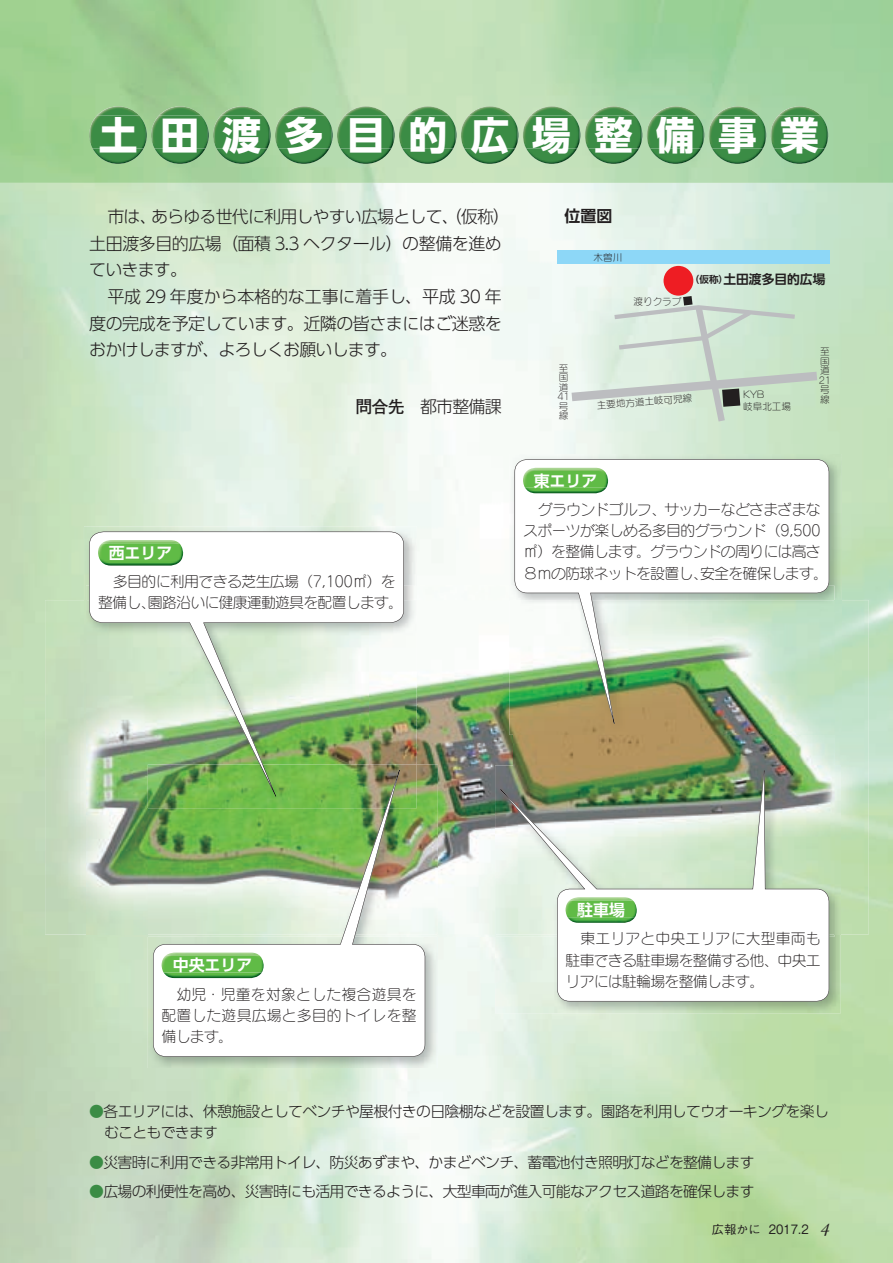
<style>
.page{position:relative;width:893px;height:1263px;background:#fff}
.page>*{position:absolute;margin:0;border:0;box-sizing:border-box;transform-origin:0 0}
.t1{font:700 38.7px "UD Shin Go Pr 6 N";letter-spacing:.6em;color:#fff}
.t2{font:300 16.95px/26.5px "UD Shin Go Pr 6 N";letter-spacing:-.05em;color:#231f20}
.t3{font:700 15.9px "UD Shin Go Pr 6 N De";color:#fff}
.t4{font:700 15.9px "UD Shin Go Pr 6 N De";color:#231f20}
.t5{font:14.85px/21.3px "Seurat Pro N L";letter-spacing:-.05em;color:#231f20;text-align:center}
.t6{font:300 14.85px/21.3px "UD Shin Go Pr 6 N";letter-spacing:-.05em;color:#231f20}
.t7{font:500 12.9px "Gothic BBB Pr 6 N";color:#231f20;scale:.91 1}
.t8{font:700 12.75px "UD Shin Go Pr 6 N De";color:#231f20}
.t9{font:9.6px/9.6px "Seurat Pro N L";color:#231f20}
.s1{font-family:"Futo Go B101 Pr 6 N";font-weight:700}
.s2{font-size:9.6px}
.s3{color:#3b8c45}
.s4{font-size:12.15px}
.s5{font-family:"Garamond Premr Pro";font-weight:400;font-style:italic;font-size:18px}
</style>
<div class="page">
<img style="left:0;top:183px;width:893px;height:1080px">
<img style="left:45px;top:600px;width:41px;height:334px">
<img style="left:834px;top:600px;width:35px;height:334px">
<img style="left:417px;top:586px;width:92px;height:14px">
<img style="left:86px;top:808px;width:62px;height:129px">
<img style="left:438px;top:934px;width:57px;height:3px">
<img style="left:417px;top:600px;width:96px;height:334px">
<img style="left:513px;top:735px;width:321px;height:30px">
<div style="left:558px;top:250px;width:272px;height:14px;background:#8dd7f7"></div>
<div style="left:663px;top:266px;width:30px;height:30px;background:#ee1d23;border-radius:50%"></div>
<svg style="left:563px;top:296px;width:263px;height:129px;background:#d2e3d4"></svg>
<img style="left:89px;top:106px;width:50px;height:36px">
<img style="left:93px;top:128px;width:54px;height:36px">
<img style="left:90px;top:115px;width:56px;height:33px">
<img style="left:151px;top:106px;width:50px;height:36px">
<img style="left:155px;top:128px;width:54px;height:36px">
<img style="left:152px;top:115px;width:56px;height:33px">
<img style="left:213px;top:106px;width:50px;height:36px">
<img style="left:216px;top:128px;width:55px;height:36px">
<img style="left:214px;top:115px;width:56px;height:33px">
<img style="left:275px;top:106px;width:50px;height:36px">
<img style="left:278px;top:128px;width:55px;height:36px">
<img style="left:276px;top:115px;width:56px;height:33px">
<img style="left:337px;top:106px;width:50px;height:36px">
<img style="left:340px;top:128px;width:55px;height:36px">
<img style="left:338px;top:115px;width:56px;height:33px">
<img style="left:399px;top:106px;width:50px;height:36px">
<img style="left:402px;top:148px;width:54px;height:16px">
<img style="left:400px;top:115px;width:56px;height:33px">
<img style="left:461px;top:106px;width:50px;height:36px">
<img style="left:464px;top:128px;width:54px;height:36px">
<img style="left:462px;top:115px;width:55px;height:33px">
<img style="left:523px;top:106px;width:50px;height:36px">
<img style="left:526px;top:128px;width:54px;height:36px">
<img style="left:524px;top:115px;width:55px;height:33px">
<img style="left:585px;top:106px;width:50px;height:36px">
<img style="left:588px;top:128px;width:54px;height:36px">
<img style="left:586px;top:115px;width:55px;height:33px">
<img style="left:647px;top:106px;width:50px;height:36px">
<img style="left:650px;top:128px;width:54px;height:36px">
<img style="left:648px;top:115px;width:55px;height:33px">
<img style="left:709px;top:106px;width:49px;height:36px">
<img style="left:712px;top:128px;width:54px;height:36px">
<img style="left:710px;top:115px;width:55px;height:33px">
<img style="left:771px;top:106px;width:49px;height:36px">
<img style="left:774px;top:128px;width:54px;height:36px">
<img style="left:772px;top:115px;width:55px;height:33px">
<img style="left:509px;top:454px;width:333px;height:146px">
<img style="left:834px;top:600px;width:8px;height:135px">
<img style="left:509px;top:586px;width:325px;height:149px">
<svg style="left:514px;top:459px;width:315px;height:265px"></svg>
<img style="left:527px;top:468px;width:77px;height:3px">
<img style="left:525px;top:488px;width:81px;height:5px">
<img style="left:523px;top:471px;width:85px;height:17px">
<img style="left:84px;top:526px;width:333px;height:74px">
<img style="left:84px;top:600px;width:64px;height:208px">
<img style="left:86px;top:586px;width:331px;height:14px">
<img style="left:404px;top:600px;width:13px;height:164px">
<svg style="left:89px;top:531px;width:315px;height:266px"></svg>
<img style="left:102px;top:540px;width:77px;height:3px">
<img style="left:100px;top:560px;width:81px;height:6px">
<img style="left:98px;top:543px;width:85px;height:17px">
<img style="left:148px;top:764px;width:290px;height:304px">
<img style="left:148px;top:764px;width:269px;height:44px">
<img style="left:260px;top:764px;width:16px;height:6px">
<svg style="left:153px;top:770px;width:272px;height:287px"></svg>
<img style="left:165px;top:952px;width:95px;height:4px">
<img style="left:164px;top:972px;width:98px;height:6px">
<div style="left:162px;top:956px;width:102px;height:16px;background:#60bb46"></div>
<img style="left:495px;top:934px;width:346px;height:79px">
<img style="left:834px;top:765px;width:7px;height:169px">
<img style="left:495px;top:765px;width:339px;height:172px">
<svg style="left:500px;top:770px;width:329px;height:231px"></svg>
<img style="left:569px;top:897px;width:64px;height:3px">
<img style="left:568px;top:917px;width:67px;height:6px">
<img style="left:566px;top:900px;width:71px;height:17px">
<h1 class="t1" style="left:99px;top:103px;width:722px">土田渡多目的広場整備事業</h1>
<p class="t2" style="left:89px;top:203px;width:422px;text-indent:18px">市は、あらゆる世代に利用しやすい広場として、（仮称）土田渡多目的広場（面積 3.3 ヘクタール）の整備を進めていきます。</p>
<p class="t2" style="left:89px;top:283px;width:414px;text-align:justify;text-indent:18px">平成 29 年度から本格的な工事に着手し、平成 30 年度の完成を予定しています。近隣の皆さまにはご迷惑をおかけしますが、よろしくお願いします。</p>
<p class="t3" style="left:109px;top:540px;width:65px">西エリア</p>
<p class="t2" style="left:355px;top:392px;width:148px"><span class="s1">問合先</span>　都市整備課</p>
<p class="t5" style="left:98px;top:570px;width:307px">多目的に利用できる芝生広場（7,100㎡）を<br>整備し、園路沿いに健康運動遊具を配置します。</p>
<p class="t4" style="left:549px;top:203px;width:65px">　位置図</p>
<p class="t9" style="left:557px;top:363px;width:14px">至国道<br>41号線</p>
<p class="t9" style="left:594px;top:252px;width:30px">木曽川</p>
<p class="t9" style="left:633px;top:296px;width:49px">渡りクラブ</p>
<p class="t8" style="left:690px;top:269px;width:137px"><span class="s2">（仮称）</span>土田渡多目的広場</p>
<p class="t9" style="left:596px;top:400px;width:97px;rotate:-4deg">主要地方道土岐可児線</p>
<p class="t9" style="left:743px;top:389px;width:49px;line-height:11.7px">KYB<br>岐阜北工場</p>
<p class="t9" style="left:819px;top:346px;width:14px">至国道<br>21号線</p>
<p class="t3" style="left:534px;top:468px;width:65px">東エリア</p>
<p class="t5" style="left:523px;top:498px;width:307px">グラウンドゴルフ、サッカーなどさまざまな<br>スポーツが楽しめる多目的グラウンド（9,500㎡）を整備します。グラウンドの周りには高さ<br>８ｍの防球ネットを設置し、安全を確保します。</p>
<p class="t3" style="left:173px;top:952px;width:81px">中央エリア</p>
<p class="t5" style="left:162px;top:983px;width:257px;text-align:justify;text-indent:15px">幼児・児童を対象とした複合遊具を配置した遊具広場と多目的トイレを整備します。</p>
<p class="t3" style="left:577px;top:897px;width:49px">駐車場</p>
<p class="t5" style="left:566px;top:928px;width:257px;text-align:justify;text-indent:15px">東エリアと中央エリアに大型車両も駐車できる駐車場を整備する他、中央エリアには駐輪場を整備します。</p>
<p class="t6" style="left:104px;top:1100px;width:726px;text-indent:-15px"><span class="s3">●</span>各エリアには、休憩施設としてベンチや屋根付きの日陰棚などを設置します。園路を利用してウオーキングを楽しむこともできます</p>
<p class="t6" style="left:89px;top:1151px;width:667px"><span class="s3">●</span>災害時に利用できる非常用トイレ、防災あずまや、かまどベンチ、蓄電池付き照明灯などを整備します</p>
<p class="t6" style="left:89px;top:1180px;width:667px"><span class="s3">●</span>広場の利便性を高め、災害時にも活用できるように、大型車両が進入可能なアクセス道路を確保します</p>
<p class="t7" style="left:712px;top:1219px;width:131px"><span class="s4">広報かに</span> 2017.2　<span class="s5">4</span></p>
</div>
